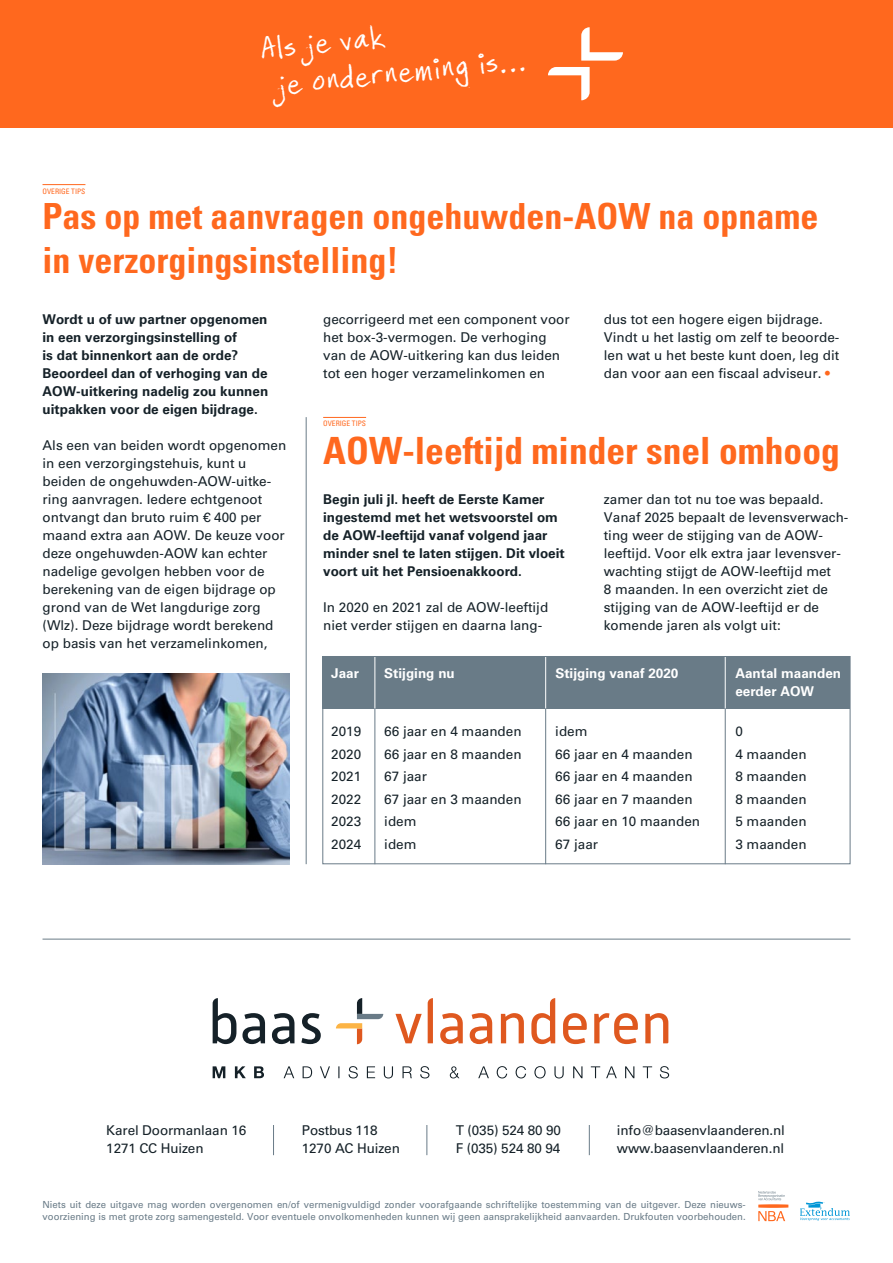
<style>
.page{position:relative;width:893px;height:1263px;background:#fff}
.page>*{position:absolute;margin:0;border:0;box-sizing:border-box;transform-origin:0 0}
.t1{font:700 condensed 37.5px "Univers LT Std";color:#ff681e}
.t2{font:700 condensed 36px/43.2px "Univers LT Std";color:#ff681e}
.t3{font:27px/37.5px "Minneapolis";color:#fff}
.t4{font:13.5px/18px "Univers LT Std";color:#152128}
.t5{font:700 13.5px/18px "Univers LT Std";color:#152128}
.t6{font:700 13.5px/18px "Univers LT Std";color:#fff}
.t7{font:9.75px/12px "Univers LT Std";color:#697b87}
.t8{font:condensed 7.5px "Univers LT Std";color:#ff681e}
.s1{color:#ff681e}
</style>
<div class="page">
<div style="left:0;top:0;width:893px;height:128px;background:#ff681e"></div>
<svg style="left:548px;top:27px;width:75px;height:73px"></svg>
<hr style="left:43px;top:939px;width:807px;height:1px;background:#697b87">
<svg style="left:213px;top:1066px;width:456px;height:12px"></svg>
<svg style="left:213px;top:998px;width:108px;height:46px"></svg>
<svg style="left:395px;top:998px;width:273px;height:46px"></svg>
<svg style="left:336px;top:998px;width:47px;height:46px"></svg>
<svg style="left:800px;top:1201px;width:50px;height:20px"></svg>
<svg style="left:758px;top:1191px;width:30px;height:30px"></svg>
<hr style="left:273px;top:1125px;width:1px;height:30px;background:#697b87">
<hr style="left:426px;top:1125px;width:1px;height:30px;background:#697b87">
<hr style="left:589px;top:1125px;width:1px;height:30px;background:#697b87">
<hr style="left:323px;top:417px;width:43px;height:1px;background:#ff681e">
<div style="left:323px;top:656px;width:527px;height:52px;background:#697b87"></div>
<hr style="left:374px;top:656px;width:1px;height:52px;background:#fff">
<hr style="left:545px;top:656px;width:1px;height:52px;background:#fff">
<hr style="left:725px;top:656px;width:1px;height:52px;background:#fff">
<div style="left:322px;top:656px;width:528px;height:208px;border:1px solid #697b87"></div>
<hr style="left:374px;top:708px;width:1px;height:156px;background:#697b87">
<hr style="left:545px;top:708px;width:1px;height:156px;background:#697b87">
<hr style="left:725px;top:708px;width:1px;height:156px;background:#697b87">
<hr style="left:306px;top:417px;width:1px;height:447px;background:#697b87">
<hr style="left:43px;top:184px;width:42px;height:1px;background:#ff681e">
<img style="left:43px;top:674px;width:246px;height:190px">
<h3 class="t3" style="left:272px;top:31px;width:253px;text-indent:-13px;rotate:-6deg">Als je vak<br>je onderneming is...</h3>
<p class="t8" style="left:43px;top:186px;width:44px">OVERIGE TIPS</p>
<h2 class="t2" style="left:43px;top:195px;width:777px">Pas op met aanvragen ongehuwden-AOW na opname in verzorgingsinstelling!</h2>
<p class="t5" style="left:43px;top:310px;width:227px">Wordt u of uw partner opgenomen in een verzorgingsinstelling of<br>is dat binnenkort aan de orde?<br>Beoordeel dan of verhoging van de<br>AOW-uitkering nadelig zou kunnen uitpakken voor de eigen bijdrage.</p>
<p class="t4" style="left:43px;top:436px;width:245px">Als een van beiden wordt opgenomen in een verzorgingstehuis, kunt u beiden de ongehuwden-AOW-uitke&shy;ring aanvragen. Iedere echtgenoot ontvangt dan bruto ruim € 400 per maand extra aan AOW. De keuze voor deze ongehuwden-AOW kan echter nadelige gevolgen hebben voor de berekening van de eigen bijdrage op grond van de Wet langdurige zorg (Wlz). Deze bijdrage wordt berekend op basis van het verzamelinkomen,</p>
<p class="t4" style="left:323px;top:310px;width:248px">gecorrigeerd met een component voor het box-3-vermogen. De verhoging van de AOW-uitkering kan dus leiden tot een hoger verzamelinkomen en</p>
<p class="t4" style="left:604px;top:310px;width:237px">dus tot een hogere eigen bijdrage.<br>Vindt u het lastig om zelf te beoorde&shy;len wat u het beste kunt doen, leg dit dan voor aan een fiscaal adviseur. <span class="s1">•</span></p>
<p class="t8" style="left:323px;top:419px;width:44px">OVERIGE TIPS</p>
<h1 class="t1" style="left:323px;top:428px;width:518px">AOW-leeftijd minder snel omhoog</h1>
<p class="t5" style="left:323px;top:490px;width:243px">Begin juli jl. heeft de Eerste Kamer ingestemd met het wetsvoorstel om de AOW-leeftijd vanaf volgend jaar minder snel te laten stijgen. Dit vloeit voort uit het Pensioenakkoord.</p>
<p class="t4" style="left:323px;top:598px;width:227px">In 2020 en 2021 zal de AOW-leeftijd niet verder stijgen en daarna lang-</p>
<p class="t4" style="left:604px;top:490px;width:246px">zamer dan tot nu toe was bepaald.<br>Vanaf 2025 bepaalt de levensverwach&shy;ting weer de stijging van de AOW&shy;leeftijd. Voor elk extra jaar levensver&shy;wachting stijgt de AOW-leeftijd met<br>8 maanden. In een overzicht ziet de stijging van de AOW-leeftijd er de komende jaren als volgt uit:</p>
<p class="t6" style="left:331px;top:664px;width:29px">Jaar</p>
<p class="t6" style="left:384px;top:664px;width:72px">Stijging nu</p>
<p class="t6" style="left:555px;top:664px;width:125px">Stijging vanaf 2020</p>
<p class="t6" style="left:735px;top:664px;width:107px">Aantal maanden eerder AOW</p>
<p class="t4" style="left:331px;top:723px;width:32px">2019</p>
<p class="t4" style="left:384px;top:723px;width:139px">66 jaar en 4 maanden</p>
<p class="t4" style="left:555px;top:723px;width:34px">idem</p>
<p class="t4" style="left:735px;top:723px;width:9px">0</p>
<p class="t4" style="left:331px;top:745px;width:32px">2020</p>
<p class="t4" style="left:384px;top:745px;width:139px">66 jaar en 8 maanden</p>
<p class="t4" style="left:555px;top:745px;width:139px">66 jaar en 4 maanden</p>
<p class="t4" style="left:735px;top:745px;width:73px">4 maanden</p>
<p class="t4" style="left:331px;top:768px;width:32px">2021</p>
<p class="t4" style="left:384px;top:768px;width:44px">67 jaar</p>
<p class="t4" style="left:555px;top:768px;width:139px">66 jaar en 4 maanden</p>
<p class="t4" style="left:735px;top:768px;width:73px">8 maanden</p>
<p class="t4" style="left:331px;top:790px;width:32px">2022</p>
<p class="t4" style="left:384px;top:790px;width:139px">67 jaar en 3 maanden</p>
<p class="t4" style="left:555px;top:790px;width:139px">66 jaar en 7 maanden</p>
<p class="t4" style="left:735px;top:790px;width:73px">8 maanden</p>
<p class="t4" style="left:331px;top:813px;width:32px">2023</p>
<p class="t4" style="left:384px;top:813px;width:34px">idem</p>
<p class="t4" style="left:555px;top:813px;width:146px">66 jaar en 10 maanden</p>
<p class="t4" style="left:735px;top:813px;width:73px">5 maanden</p>
<p class="t4" style="left:331px;top:835px;width:32px">2024</p>
<p class="t4" style="left:384px;top:835px;width:34px">idem</p>
<p class="t4" style="left:555px;top:835px;width:44px">67 jaar</p>
<p class="t4" style="left:735px;top:835px;width:73px">3 maanden</p>
<p class="t4" style="left:106px;top:1121px;width:141px">Karel Doormanlaan 16<br>1271 CC Huizen</p>
<p class="t4" style="left:302px;top:1121px;width:100px">Postbus 118<br>1270 AC Huizen</p>
<p class="t4" style="left:456px;top:1121px;width:107px">T (035) 524 80 90<br>F (035) 524 80 94</p>
<p class="t4" style="left:617px;top:1121px;width:170px">info@baasenvlaanderen.nl www.baasenvlaanderen.nl</p>
<p class="t7" style="left:43px;top:1199px;width:705px">Niets uit deze uitgave mag worden overgenomen en/of vermenigvuldigd zonder voorafgaande schriftelijke toestemming van de uitgever. Deze nieuws&shy;voorziening is met grote zorg samengesteld. Voor eventuele onvolkomenheden kunnen wij geen aansprakelijkheid aanvaarden. Drukfouten voorbehouden.</p>
</div>
